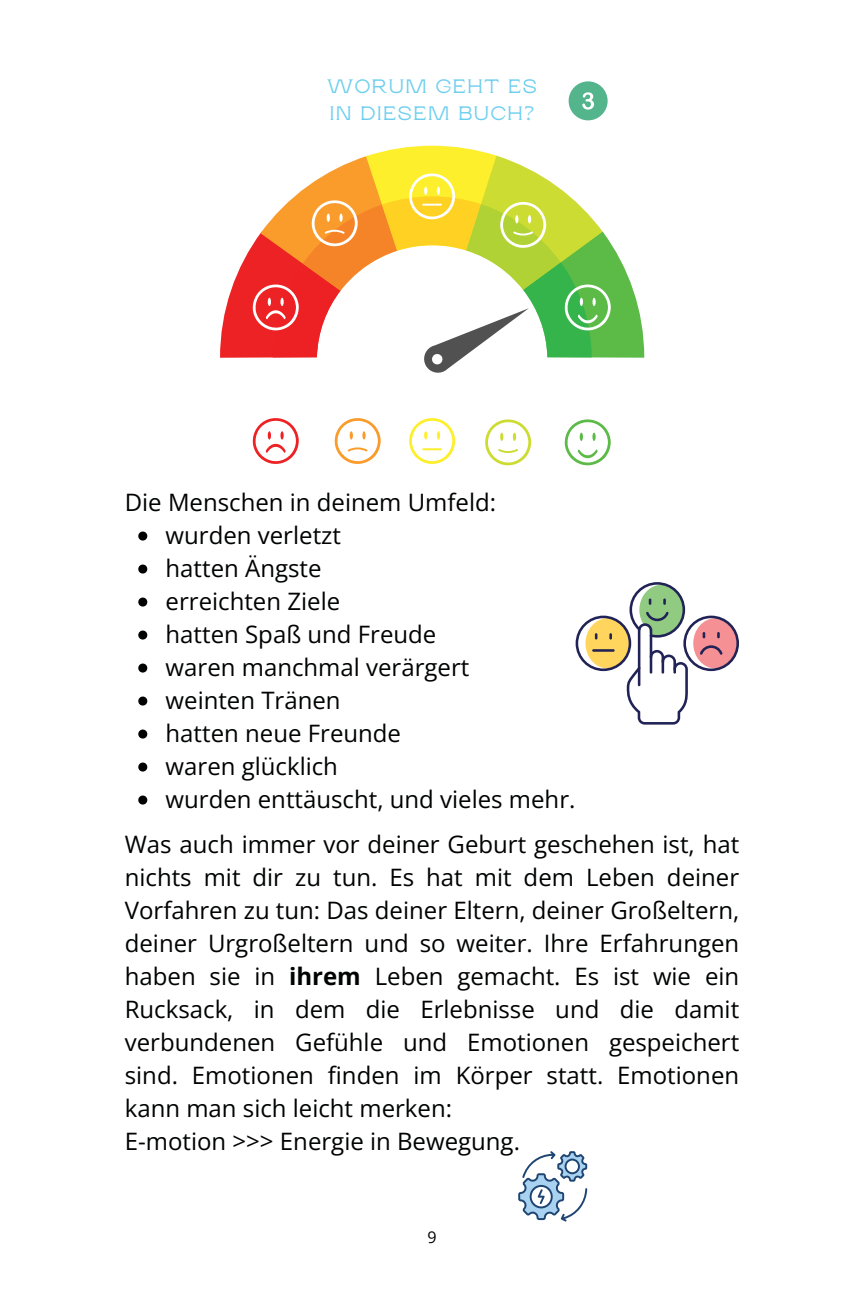
<style>
.page{position:relative;width:864px;height:1296px;background:#fff}
.page>*{position:absolute;margin:0;border:0;box-sizing:border-box;transform-origin:0 0}
.t1{font:24px/33px "Open Sans";color:#010202}
.t2{font:19.4px/26.6px "Rasputin";letter-spacing:.08em;color:#70cfef}
.t3{font:16px "Open Sans";color:#000}
.s1{font-weight:700}
</style>
<div class="page">
<svg style="left:138px;top:532px;width:9px;height:9px"></svg>
<svg style="left:138px;top:565px;width:9px;height:9px"></svg>
<svg style="left:138px;top:598px;width:9px;height:9px"></svg>
<svg style="left:138px;top:631px;width:9px;height:9px"></svg>
<svg style="left:138px;top:664px;width:9px;height:9px"></svg>
<svg style="left:138px;top:697px;width:9px;height:9px"></svg>
<svg style="left:138px;top:730px;width:9px;height:9px"></svg>
<svg style="left:138px;top:763px;width:9px;height:9px"></svg>
<svg style="left:138px;top:796px;width:9px;height:9px"></svg>
<svg style="left:576px;top:582px;width:163px;height:143px"></svg>
<hr style="left:592px;top:649px;width:23px;height:3px;background:#212356">
<svg style="left:220px;top:146px;width:424px;height:227px"></svg>
<svg style="left:564px;top:419px;width:47px;height:47px"></svg>
<svg style="left:485px;top:419px;width:46px;height:47px"></svg>
<svg style="left:409px;top:418px;width:46px;height:46px"></svg>
<hr style="left:422px;top:448px;width:20px;height:2px;background:#fdef2b">
<svg style="left:334px;top:418px;width:47px;height:46px"></svg>
<svg style="left:252px;top:418px;width:47px;height:46px"></svg>
<svg style="left:518px;top:1151px;width:69px;height:71px"></svg>
<div style="left:569px;top:81px;width:39px;height:39px;background:#54b48c;border-radius:50%"></div>
<svg style="left:582px;top:92px;width:12px;height:18px"></svg>
<p class="t2" style="left:327px;top:74px;width:211px">WORUM GEHT ES<br>IN DIESEM BUCH?</p>
<p class="t1" style="left:125px;top:485px;width:373px">Die Menschen in deinem Umfeld:</p>
<p class="t1" style="left:166px;top:518px;width:411px">wurden verletzt<br>hatten Ängste<br>erreichten Ziele<br>hatten Spaß und Freude<br>waren manchmal verärgert<br>weinten Tränen<br>hatten neue Freunde<br>waren glücklich<br>wurden enttäuscht, und vieles mehr.</p>
<p class="t1" style="left:125px;top:827px;width:616px">Was auch immer vor deiner Geburt geschehen ist, hat nichts mit dir zu tun. Es hat mit dem Leben deiner Vorfahren zu tun: Das deiner Eltern, deiner Großeltern, deiner Urgroßeltern und so weiter. Ihre Erfahrungen haben sie in <span class="s1">ihrem</span> Leben gemacht. Es ist wie ein Rucksack, in dem die Erlebnisse und die damit verbundenen Gefühle und Emotionen gespeichert sind. Emotionen finden im Körper statt. Emotionen kann man sich leicht merken:<br>E-motion &gt;&gt;&gt; Energie in Bewegung.</p>
<p class="t3" style="left:427px;top:1227px;width:11px">9</p>
</div>
